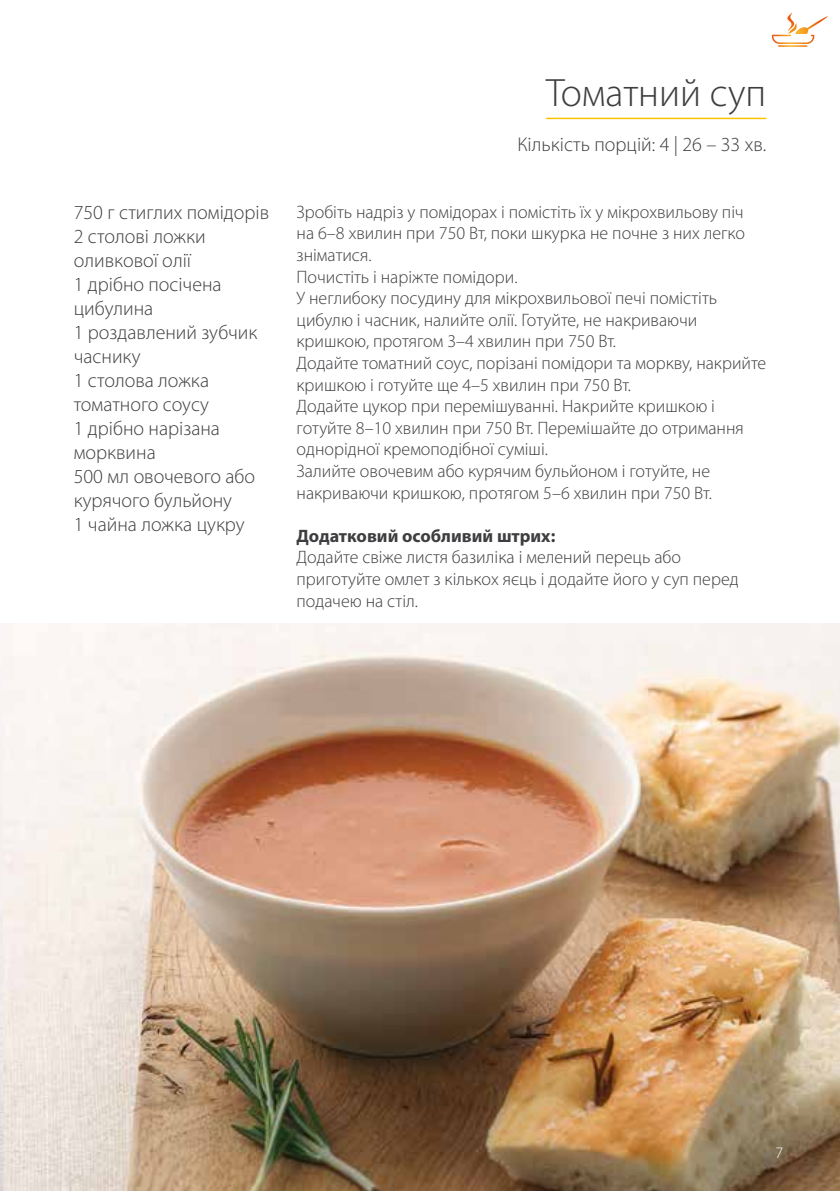
<style>
.page{position:relative;width:840px;height:1191px;background:#fff}
.page>*{position:absolute;margin:0;border:0;box-sizing:border-box;transform-origin:0 0}
.t1{font:300 39.6px "Myriad Pro";color:#3e3d40}
.t2{font:300 20px/24px "Myriad Pro";color:#3e3d40}
.t3{font:300 18px/21.6px "Myriad Pro";color:#3e3d40}
.t4{font:700 18px "Myriad Pro";color:#3e3d40}
.t5{font:300 16px "Myriad Pro";color:#fff}
</style>
<div class="page">
<hr style="left:545px;top:118px;width:220px;height:1px;background:#fcc200">
<img style="left:0;top:624px;width:839px;height:567px">
<svg style="left:771px;top:12px;width:56px;height:32px"></svg>
<p class="t2" style="left:74px;top:200px;width:197px">750 г стиглих помідорів<br>2 столові ложки оливкової олії<br>1 дрібно посічена цибулина<br>1 роздавлений зубчик часнику<br>1 столова ложка томатного соусу<br>1 дрібно нарізана морквина<br>500 мл овочевого або курячого бульйону<br>1 чайна ложка цукру</p>
<h1 class="t1" style="left:545px;top:69px;width:221px">Томатний суп</h1>
<p class="t2" style="left:517px;top:132px;width:250px">Кількість порцій: 4 | 26 – 33 хв.</p>
<p class="t3" style="left:296px;top:201px;width:471px">Зробіть надріз у помідорах і помістіть їх у мікрохвильову піч<br>на 6–8 хвилин при 750 Вт, поки шкурка не почне з них легко зніматися.<br>Почистіть і наріжте помідори.<br>У неглибоку посудину для мікрохвильової печі помістіть цибулю і часник, налийте олії. Готуйте, не накриваючи кришкою, протягом 3–4 хвилин при 750 Вт.<br>Додайте томатний соус, порізані помідори та моркву, накрийте кришкою і готуйте ще 4–5 хвилин при 750 Вт.<br>Додайте цукор при перемішуванні. Накрийте кришкою і готуйте 8–10 хвилин при 750 Вт. Перемішайте до отримання однорідної кремоподібної суміші.<br>Залийте овочевим або курячим бульйоном і готуйте, не накриваючи кришкою, протягом 5–6 хвилин при 750 Вт.</p>
<p class="t4" style="left:296px;top:524px;width:260px">Додатковий особливий штрих:</p>
<p class="t3" style="left:296px;top:546px;width:443px">Додайте свіже листя базиліка і мелений перець або приготуйте омлет з кількох яєць і додайте його у суп перед подачею на стіл.</p>
<p class="t5" style="left:775px;top:1142px;width:9px">7</p>
</div>
